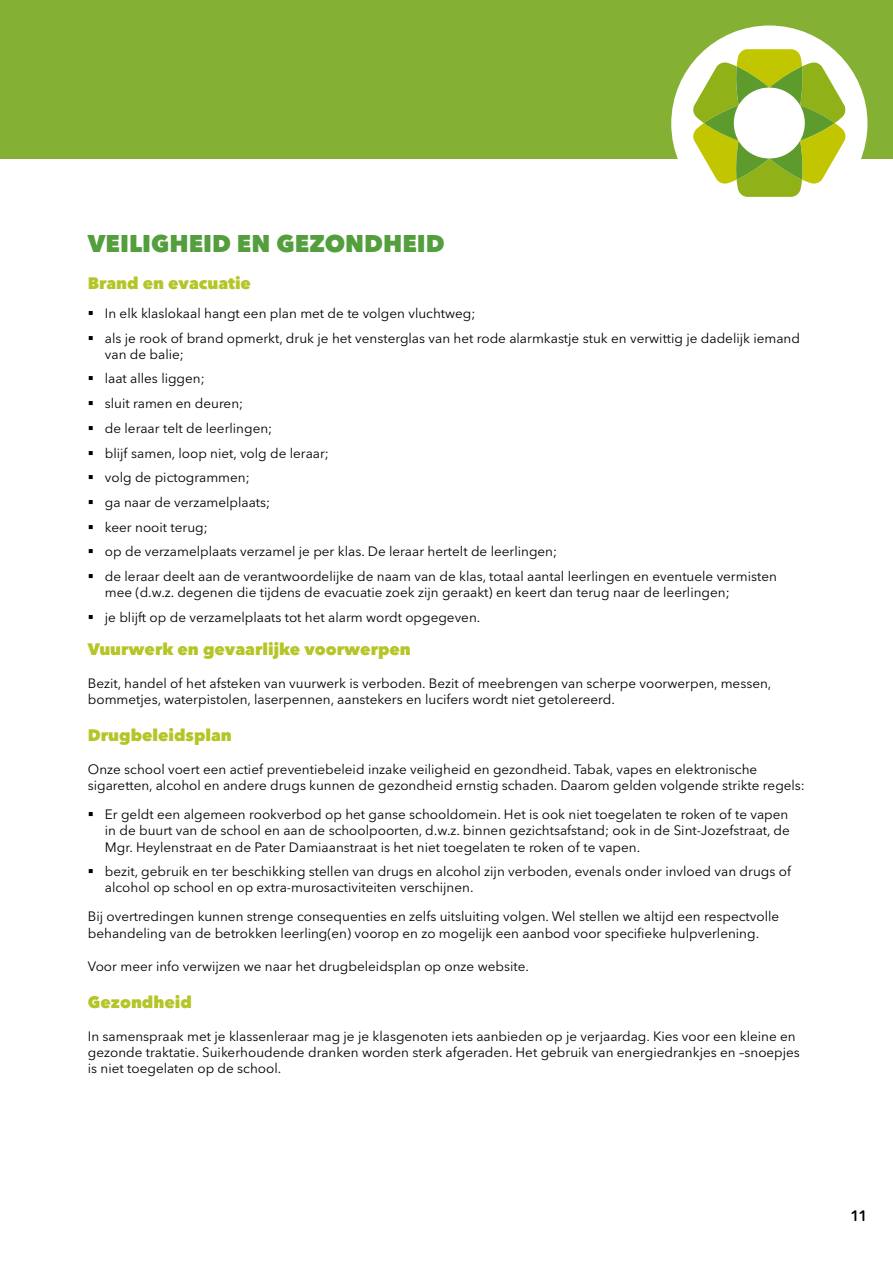
<style>
.page{position:relative;width:893px;height:1263px;background:#fff}
.page>*{position:absolute;margin:0;border:0;box-sizing:border-box;transform-origin:0 0}
.t1{font:800 24px "Avenir Next LT Pro";color:#539e3d}
.t2{font:800 16.5px "Avenir Next LT Pro";color:#b5c527}
.t3{font:600 15px "Avenir Next Rounded Std";color:#000001}
.t4{font:13.5px/16.2px "Avenir Next LT Pro";color:#000001}
</style>
<div class="page">
<div style="left:0;top:0;width:893px;height:159px;background:#84b134"></div>
<div style="left:671px;top:26px;width:196px;height:196px;background:#fff;border-radius:50%"></div>
<svg style="left:692px;top:49px;width:155px;height:148px"></svg>
<p class="t1" style="left:88px;top:229px;width:358px">VEILIGHEID EN GEZONDHEID</p>
<p class="t2" style="left:88px;top:273px;width:165px">Brand en evacuatie</p>
<p class="t4" style="left:105px;top:305px;width:372px">In elk klaslokaal hangt een plan met de te volgen vluchtweg;</p>
<p class="t4" style="left:105px;top:330px;width:697px">als je rook of brand opmerkt, druk je het vensterglas van het rode alarmkastje stuk en verwittig je dadelijk iemand van de balie;</p>
<p class="t4" style="left:105px;top:371px;width:101px">laat alles liggen;</p>
<p class="t4" style="left:105px;top:395px;width:140px">sluit ramen en deuren;</p>
<p class="t4" style="left:105px;top:420px;width:169px">de leraar telt de leerlingen;</p>
<p class="t4" style="left:105px;top:445px;width:226px">blijf samen, loop niet, volg de leraar;</p>
<p class="t4" style="left:105px;top:469px;width:146px">volg de pictogrammen;</p>
<p class="t4" style="left:105px;top:494px;width:167px">ga naar de verzamelplaats;</p>
<p class="t4" style="left:105px;top:519px;width:104px">keer nooit terug;</p>
<p class="t4" style="left:105px;top:544px;width:454px">op de verzamelplaats verzamel je per klas. De leraar hertelt de leerlingen;</p>
<p class="t4" style="left:105px;top:568px;width:674px">de leraar deelt aan de verantwoordelijke de naam van de klas, totaal aantal leerlingen en eventuele vermisten mee (d.w.z. degenen die tijdens de evacuatie zoek zijn geraakt) en keert dan terug naar de leerlingen;</p>
<p class="t4" style="left:105px;top:609px;width:377px">je blijft op de verzamelplaats tot het alarm wordt opgegeven.</p>
<p class="t2" style="left:88px;top:638px;width:324px">Vuurwerk en gevaarlijke voorwerpen</p>
<p class="t4" style="left:88px;top:675px;width:685px">Bezit, handel of het afsteken van vuurwerk is verboden. Bezit of meebrengen van scherpe voorwerpen, messen, bommetjes, waterpistolen, laserpennen, aanstekers en lucifers wordt niet getolereerd.</p>
<p class="t2" style="left:88px;top:725px;width:146px">Drugbeleidsplan</p>
<p class="t4" style="left:88px;top:761px;width:719px">Onze school voert een actief preventiebeleid inzake veiligheid en gezondheid. Tabak, vapes en elektronische sigaretten, alcohol en andere drugs kunnen de gezondheid ernstig schaden. Daarom gelden volgende strikte regels:</p>
<p class="t4" style="left:105px;top:806px;width:686px;text-align:justify">Er geldt een algemeen rookverbod op het ganse schooldomein. Het is ook niet toegelaten te roken of te vapen in de buurt van de school en aan de schoolpoorten, d.w.z. binnen gezichtsafstand; ook in de Sint-Jozefstraat, de Mgr. Heylenstraat en de Pater Damiaanstraat is het niet toegelaten te roken of te vapen.</p>
<p class="t4" style="left:105px;top:863px;width:688px">bezit, gebruik en ter beschikking stellen van drugs en alcohol zijn verboden, evenals onder invloed van drugs of alcohol op school en op extra-murosactiviteiten verschijnen.</p>
<p class="t4" style="left:88px;top:909px;width:693px">Bij overtredingen kunnen strenge consequenties en zelfs uitsluiting volgen. Wel stellen we altijd een respectvolle behandeling van de betrokken leerling(en) voorop en zo mogelijk een aanbod voor specifieke hulpverlening.</p>
<p class="t4" style="left:88px;top:958px;width:443px">Voor meer info verwijzen we naar het drugbeleidsplan op onze website.</p>
<p class="t2" style="left:88px;top:991px;width:105px">Gezondheid</p>
<p class="t4" style="left:88px;top:1028px;width:714px">In samenspraak met je klassenleraar mag je je klasgenoten iets aanbieden op je verjaardag. Kies voor een kleine en gezonde traktatie. Suikerhoudende dranken worden sterk afgeraden. Het gebruik van energiedrankjes en –snoepjes is niet toegelaten op de school.</p>
<p class="t3" style="left:850px;top:1207px;width:18px">11</p>
</div>
